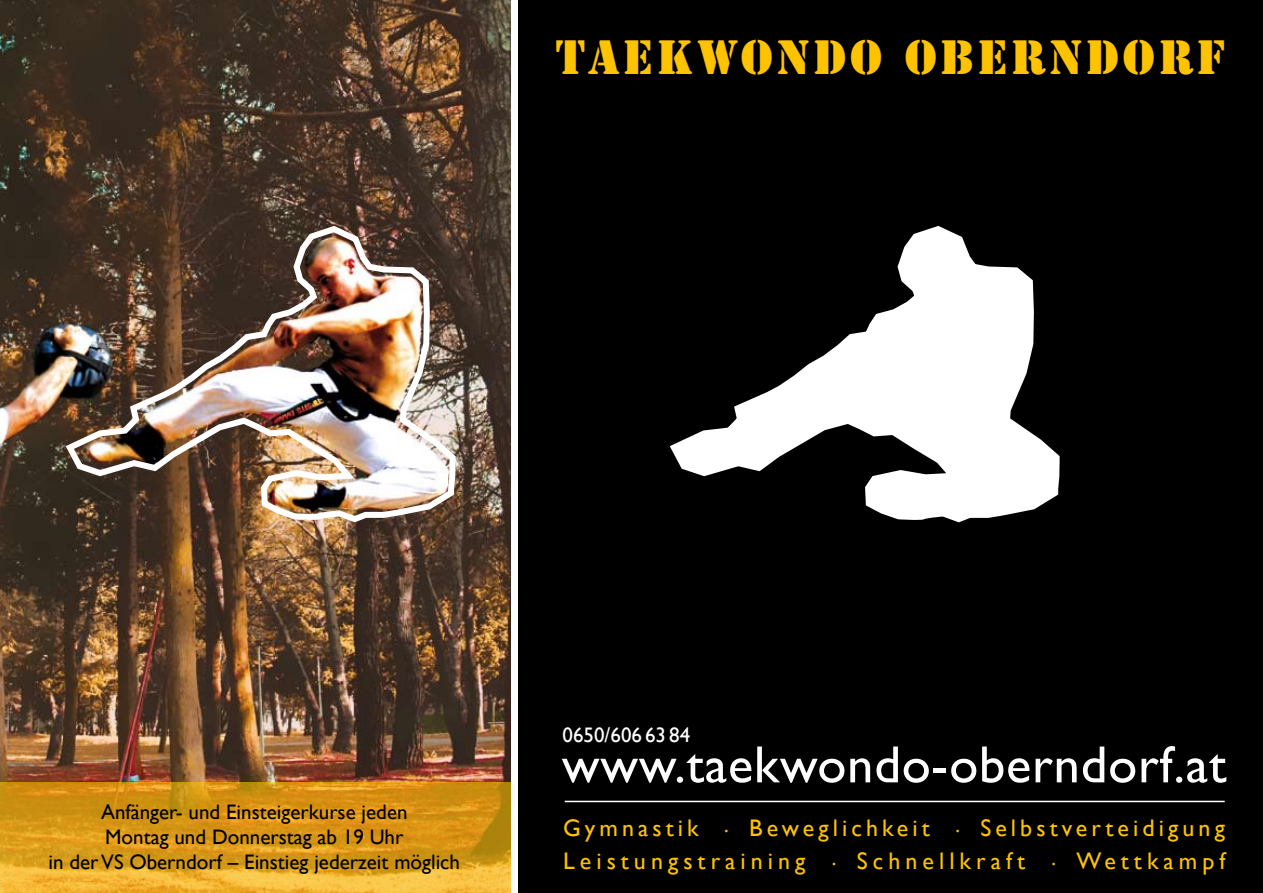
<style>
.page{position:relative;width:1263px;height:893px;background:#fff}
.page>*{position:absolute;margin:0;border:0;box-sizing:border-box;transform-origin:0 0}
.t1{font:52.5px "Gill Sans";letter-spacing:.015em;color:#fff}
.t2{font:45px "Stencil Std";letter-spacing:.08em;color:#fdc300}
.t3{font:24px/33px "Gill Sans";letter-spacing:.17em;color:#fdc300}
.t4{font:21px/25.2px "Gill Sans";color:#000;text-align:center}
.t5{font:21px "Gill Sans";color:#fff}
</style>
<div class="page">
<div style="left:519px;top:0;width:744px;height:893px;background:#000"></div>
<hr style="left:565px;top:801px;width:660px;height:1px;background:#fff">
<img style="left:0;top:0;width:510px;height:782px">
<img style="left:62px;top:223px;width:398px;height:303px">
<svg style="left:669px;top:226px;width:391px;height:297px"></svg>
<svg style="left:0;top:782px;width:510px;height:111px;background:#dc9d1e"></svg>
<h2 class="t2" style="left:556px;top:28px;width:671px">TAEKWONDO OBERNDORF</h2>
<p class="t4" style="left:49px;top:800px;width:413px">Anfänger- und Einsteigerkurse jeden<br>Montag und Donnerstag ab 19 Uhr<br>in der VS Oberndorf – Einstieg jederzeit möglich</p>
<p class="t5" style="left:563px;top:723px;width:129px">0650/606 63 84</p>
<h1 class="t1" style="left:562px;top:734px;width:666px">www.taekwondo-oberndorf.at</h1>
<p class="t3" style="left:563px;top:812px;width:664px">Gymnastik <sup>.</sup> Beweglichkeit <sup>.</sup> Selbstverteidigung<br>Leistungstraining <sup>.</sup> Schnellkraft <sup>.</sup> Wettkampf</p>
</div>
